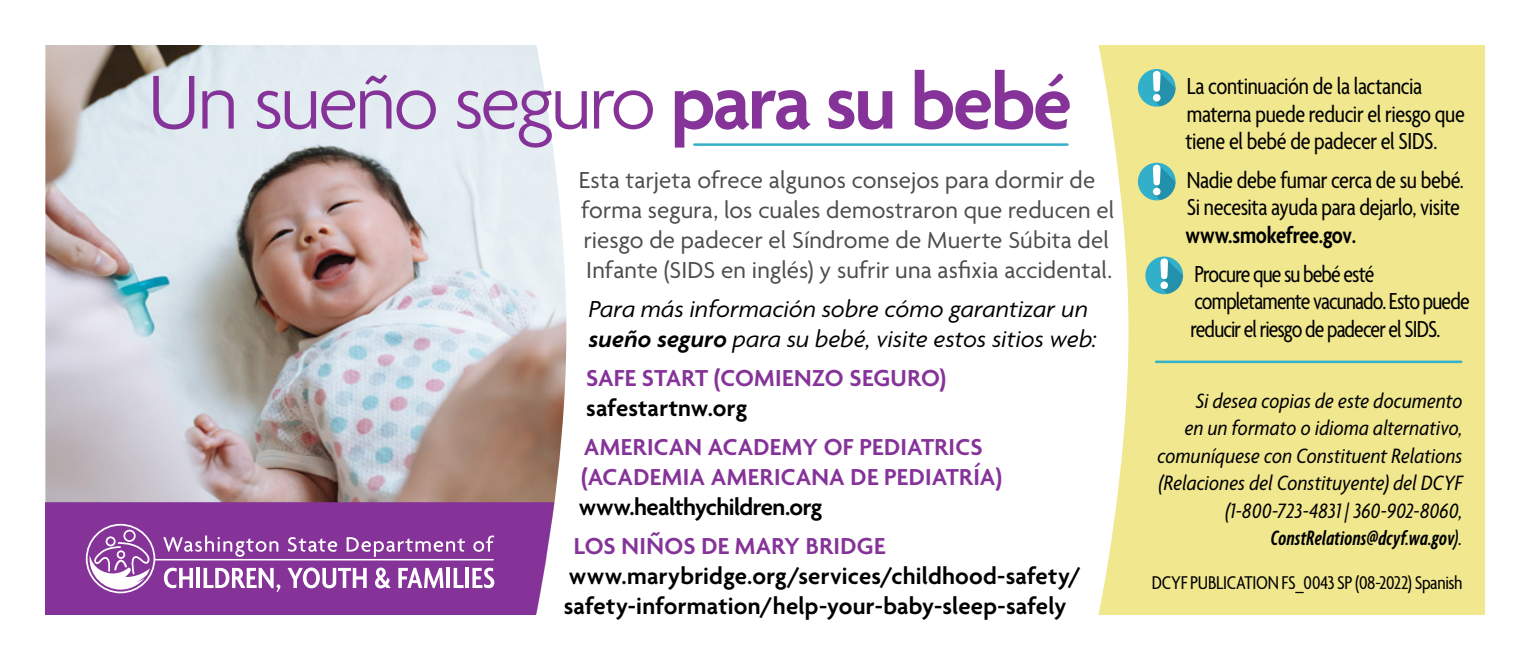
<style>
.page{position:relative;width:1530px;height:660px;background:#fff}
.page>*{position:absolute;margin:0;border:0;box-sizing:border-box;transform-origin:0 0}
.t1{font:300 82.5px "Agenda";letter-spacing:-.04em;color:#863399}
.t2{font:25px/30px "Agenda";letter-spacing:.005em;color:#4d4d4f}
.t3{font:condensed 25px/27.5px "Agenda";letter-spacing:-.02em;color:#000}
.t4{font:600 25px/30px "Agenda";letter-spacing:.005em;color:#000}
.t5{font:600 25px/30px "Agenda";letter-spacing:.01em;color:#863399}
.t6{font:italic 25px/30px "Agenda";letter-spacing:.005em;color:#000}
.t7{font:condensed 25px/27.5px "Agenda";letter-spacing:-.02em;color:#000;scale:.96 1}
.t8{font:600 25px "Agenda";letter-spacing:-.025em;color:#000}
.t9{font:600 condensed 25px "Agenda";letter-spacing:-.01em;color:#000}
.t10{font:italic condensed 22.5px/27.5px "Agenda";letter-spacing:.01em;color:#000;text-align:right}
.t11{font:italic 22.5px "Agenda Semibold Extra Cond";letter-spacing:.01em;color:#000}
.t12{font:condensed 20px "Agenda";letter-spacing:-.015em;color:#000}
.s1{font-weight:600}
.s2{font-weight:600;font-size:80px}
.s3{font-family:"Agenda";font-stretch:condensed}
</style>
<div class="page">
<div style="left:1098px;top:45px;width:387px;height:570px;background:#f0e78f"></div>
<img style="left:45px;top:45px;width:521px;height:461px">
<div style="left:45px;top:502px;width:509px;height:113px;background:#863399"></div>
<svg style="left:1138px;top:69px;width:38px;height:38px"></svg>
<svg style="left:1138px;top:163px;width:38px;height:37px"></svg>
<svg style="left:1145px;top:257px;width:38px;height:37px"></svg>
<svg style="left:164px;top:568px;width:29px;height:20px"></svg>
<hr style="left:197px;top:568px;width:3px;height:20px;background:#fff">
<svg style="left:204px;top:568px;width:76px;height:24px"></svg>
<svg style="left:288px;top:568px;width:79px;height:20px"></svg>
<svg style="left:375px;top:568px;width:16px;height:20px"></svg>
<svg style="left:398px;top:568px;width:46px;height:20px"></svg>
<hr style="left:447px;top:568px;width:3px;height:20px;background:#fff">
<svg style="left:454px;top:568px;width:10px;height:20px"></svg>
<hr style="left:465px;top:568px;width:4px;height:20px;background:#fff">
<svg style="left:472px;top:568px;width:22px;height:20px"></svg>
<hr style="left:155px;top:559px;width:338px;height:1px;background:#fff">
<svg style="left:163px;top:536px;width:115px;height:21px;background:#a060af"></svg>
<svg style="left:288px;top:537px;width:49px;height:15px"></svg>
<svg style="left:347px;top:537px;width:118px;height:20px;background:#a160af"></svg>
<svg style="left:473px;top:536px;width:21px;height:16px"></svg>
<div style="left:86px;top:524px;width:69px;height:69px;border:2px solid #fff;border-radius:50%"></div>
<div style="left:123px;top:530px;width:13px;height:12px;border:2px solid #fff;border-radius:50%"></div>
<div style="left:106px;top:536px;width:10px;height:10px;border:2px solid #fff;border-radius:50%"></div>
<svg style="left:90px;top:540px;width:63px;height:50px"></svg>
<hr style="left:694px;top:143px;width:374px;height:3px;background:#36b0c9">
<hr style="left:1156px;top:361px;width:305px;height:2px;background:#36b0c9">
<h1 class="t1" style="left:148px;top:58px;width:926px">Un sueño seguro <span class="s1">para su beb</span><span class="s2">é</span></h1>
<p class="t2" style="left:579px;top:167px;width:537px">Esta tarjeta ofrece algunos consejos para dormir de forma segura, los cuales demostraron que reducen el riesgo de padecer el Síndrome de Muerte Súbita del Infante (SIDS en inglés) y sufrir una asfixia accidental.</p>
<p class="t6" style="left:589px;top:294px;width:510px">Para más información sobre cómo garantizar un <span class="s1">sueño seguro</span> para su bebé, visite estos sitios web:</p>
<p class="t5" style="left:586px;top:365px;width:362px">SAFE START (COMIENZO SEGURO)</p>
<p class="t4" style="left:586px;top:395px;width:163px">safestartnw.org</p>
<p class="t5" style="left:581px;top:434px;width:422px">AMERICAN ACADEMY OF PEDIATRICS (ACADEMIA AMERICANA DE PEDIATRÍA)</p>
<p class="t8" style="left:579px;top:494px;width:245px">www.healthychildren.org</p>
<p class="t5" style="left:574px;top:533px;width:313px">LOS NIÑOS DE MARY BRIDGE</p>
<p class="t4" style="left:564px;top:563px;width:519px">www.marybridge.org/services/childhood-safety/ safety-information/help-your-baby-sleep-safely</p>
<p class="t3" style="left:1185px;top:74px;width:281px">La continuación de la lactancia materna puede reducir el riesgo que tiene el bebé de padecer el SIDS.</p>
<p class="t3" style="left:1187px;top:168px;width:279px">Nadie debe fumar cerca de su bebé.<br>Si necesita ayuda para dejarlo, visite</p>
<p class="t9" style="left:1185px;top:222px;width:172px">www.smokefree.gov.</p>
<p class="t7" style="left:1190px;top:262px;width:293px">Procure que su bebé esté completamente vacunado. Esto puede reducir el riesgo de padecer el SIDS.</p>
<p class="t10" style="left:1158px;top:387px;width:306px">Si desea copias de este documento<br>en un formato o idioma alternativo, comuníquese con Constituent Relations (Relaciones del Constituyente) del DCYF (1-800-723-4831 | 360-902-8060,</p>
<p class="t11" style="left:1271px;top:526px;width:193px">ConstRelations@dcyf.wa.gov<span class="s3">).</span></p>
<p class="t12" style="left:1152px;top:572px;width:312px">DCYF PUBLICATION FS_0043 SP (08-2022) Spanish</p>
</div>
